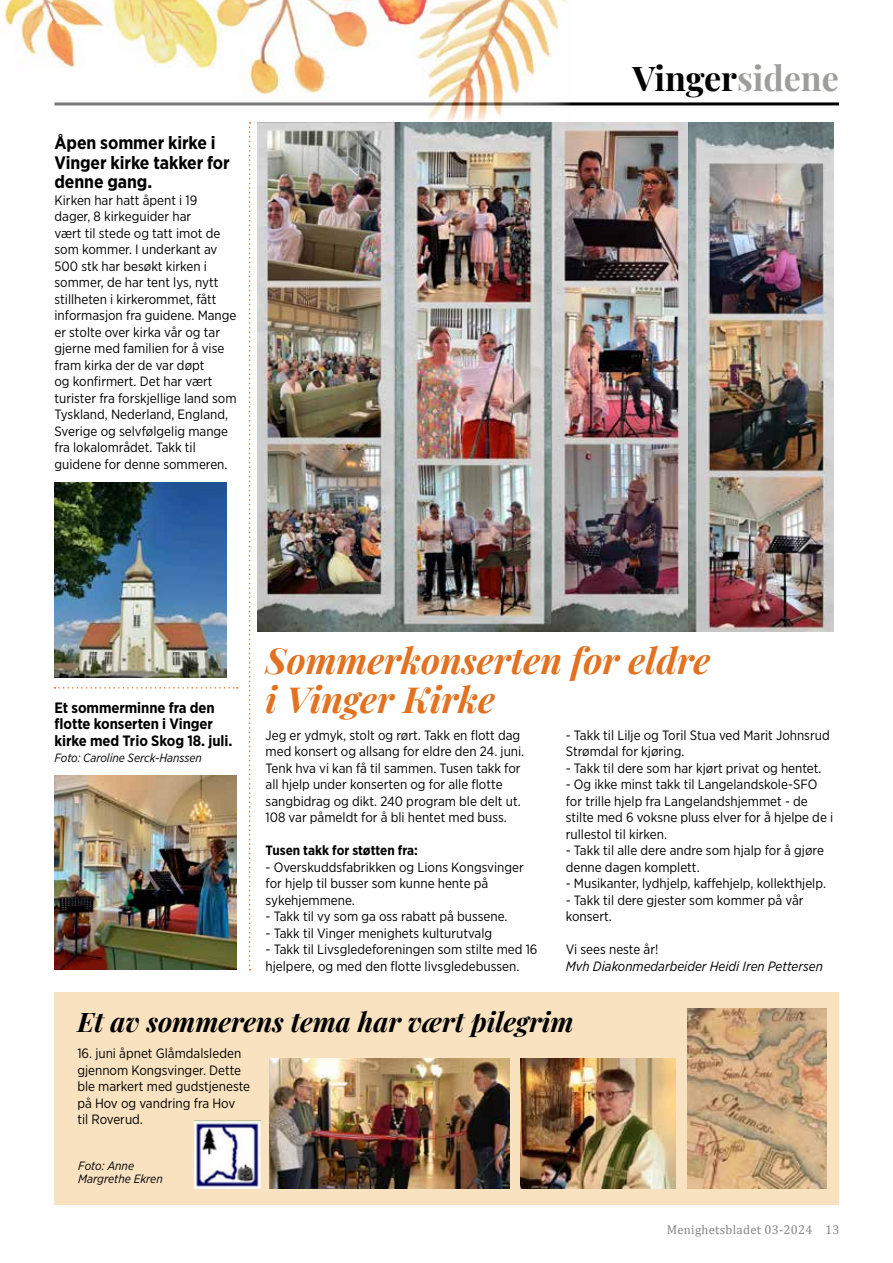
<style>
.page{position:relative;width:893px;height:1263px;background:#fff}
.page>*{position:absolute;margin:0;border:0;box-sizing:border-box;transform-origin:0 0}
.t1{font:italic 700 36px/39px "Playfair Display";color:#e27221}
.t2{font:700 34.05px "Playfair Display";color:#000}
.t3{font:italic 700 27px "Playfair Display";color:#000}
.t4{font:700 18px/19.5px "Gotham Narrow";letter-spacing:-.005em;color:#000}
.t5{font:700 15px/16.5px "Gotham Narrow";letter-spacing:-.005em;color:#000}
.t6{font:13.5px/16.5px "Gotham Narrow";color:#000}
.t7{font:italic 13.5px "Gotham Narrow";color:#000}
.t8{font:700 13.5px "Gotham Narrow";color:#000}
.t9{font:12.75px "Cambria";letter-spacing:.02em;color:#878787}
.t10{font:italic 12px/13.5px "Gotham Narrow";letter-spacing:-.005em;color:#000}
.s1{color:#9d9d9c}
</style>
<div class="page">
<hr style="left:54px;top:102px;width:785px;height:3px;background:#000">
<img style="left:54px;top:483px;width:173px;height:194px">
<img style="left:2px;top:0;width:570px;height:122px">
<img style="left:54px;top:775px;width:183px;height:195px">
<img style="left:257px;top:122px;width:577px;height:509px">
<div style="left:54px;top:992px;width:785px;height:213px;background:#f9e2c0"></div>
<img style="left:270px;top:1059px;width:239px;height:129px">
<img style="left:688px;top:1008px;width:138px;height:180px">
<img style="left:521px;top:1058px;width:155px;height:130px">
<img style="left:195px;top:1121px;width:65px;height:67px">
<svg style="left:249px;top:122px;width:2px;height:848px"></svg>
<svg style="left:54px;top:687px;width:184px;height:2px"></svg>
<h3 class="t4" style="left:54px;top:133px;width:177px">Åpen sommer kirke i<br>Vinger kirke takker for denne gang.</h3>
<p class="t6" style="left:54px;top:191px;width:184px">Kirken har hatt åpent i 19 dager, 8 kirkeguider har<br>vært til stede og tatt imot de som kommer. I underkant av<br>500 stk har besøkt kirken i sommer, de har tent lys, nytt stillheten i kirkerommet, fått informasjon fra guidene. Mange er stolte over kirka vår og tar gjerne med familien for å vise fram kirka der de var døpt<br>og konfirmert. Det har vært turister fra forskjellige land som<br>Tyskland, Nederland, England,<br>Sverige og selvfølgelig mange fra lokalområdet. Takk til guidene for denne sommeren.</p>
<h2 class="t2" style="left:633px;top:51px;width:208px">Vinger<span class="s1">sidene</span></h2>
<p class="t5" style="left:54px;top:699px;width:179px">Et sommerminne fra den flotte konserten i Vinger kirke med Trio Skog 18. juli.</p>
<p class="t10" style="left:54px;top:751px;width:149px">Foto: Caroline Serck-Hanssen</p>
<h1 class="t1" style="left:266px;top:637px;width:446px">Sommerkonserten for eldre i Vinger Kirke</h1>
<p class="t6" style="left:266px;top:727px;width:260px">Jeg er ydmyk, stolt og rørt. Takk en flott dag med konsert og allsang for eldre den 24. juni.<br>Tenk hva vi kan få til sammen. Tusen takk for all hjelp under konserten og for alle flotte sangbidrag og dikt. 240 program ble delt ut.<br>108 var påmeldt for å bli hentet med buss.</p>
<p class="t8" style="left:266px;top:842px;width:154px">Tusen takk for støtten fra:</p>
<p class="t6" style="left:266px;top:858px;width:260px">- Overskuddsfabrikken og Lions Kongsvinger for hjelp til busser som kunne hente på sykehjemmene.</p>
<p class="t6" style="left:266px;top:908px;width:243px">- Takk til vy som ga oss rabatt på bussene.</p>
<p class="t6" style="left:266px;top:924px;width:228px">- Takk til Vinger menighets kulturutvalg</p>
<p class="t6" style="left:266px;top:941px;width:273px">- Takk til Livsgledeforeningen som stilte med 16 hjelpere, og med den flotte livsgledebussen.</p>
<p class="t6" style="left:566px;top:726px;width:266px">- Takk til Lilje og Toril Stua ved Marit Johnsrud<br>Strømdal for kjøring.</p>
<p class="t6" style="left:566px;top:759px;width:257px">- Takk til dere som har kjørt privat og hentet.</p>
<p class="t6" style="left:566px;top:776px;width:269px">- Og ikke minst takk til Langelandskole-SFO for trille hjelp fra Langelandshjemmet - de stilte med 6 voksne pluss elver for å hjelpe de i rullestol til kirken.</p>
<p class="t6" style="left:566px;top:842px;width:260px">- Takk til alle dere andre som hjalp for å gjøre denne dagen komplett.</p>
<p class="t6" style="left:566px;top:875px;width:262px">- Musikanter, lydhjelp, kaffehjelp, kollekthjelp.</p>
<p class="t6" style="left:566px;top:891px;width:239px">- Takk til dere gjester som kommer på vår konsert.</p>
<p class="t6" style="left:566px;top:941px;width:94px">Vi sees neste år!</p>
<p class="t7" style="left:566px;top:958px;width:259px">Mvh Diakonmedarbeider Heidi Iren Pettersen</p>
<h3 class="t3" style="left:77px;top:1000px;width:498px">Et av sommerens tema har vært pilegrim</h3>
<p class="t6" style="left:77px;top:1045px;width:174px">16. juni åpnet Glåmdalsleden gjennom Kongsvinger. Dette ble markert med gudstjeneste på Hov og vandring fra Hov<br>til Roverud.</p>
<p class="t10" style="left:78px;top:1159px;width:86px">Foto: Anne<br>Margrethe Ekren</p>
<p class="t9" style="left:667px;top:1222px;width:174px">Menighetsbladet 03-2024 13</p>
</div>
